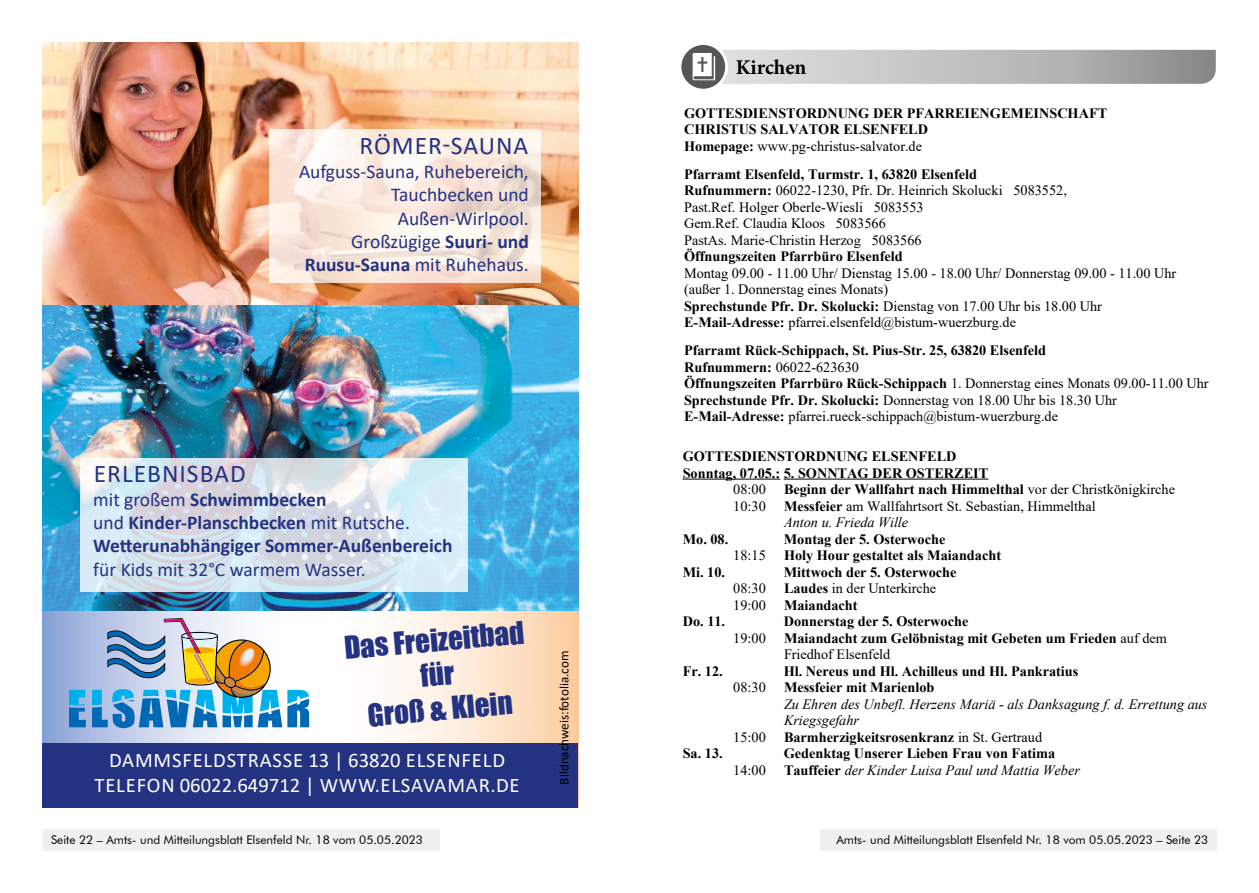
<style>
.page{position:relative;width:1259px;height:893px;background:#fff}
.page>*{position:absolute;margin:0;border:0;box-sizing:border-box;transform-origin:0 0}
.t1{font:28.95px/34.8px "Impact";color:#243282;text-align:center}
.t2{font:25.5px "Calibri";letter-spacing:.04em;color:#243282}
.t3{font:700 21px "Minion Pro";color:#000}
.t4{font:20.7px/24.9px "Calibri";letter-spacing:.04em;color:#fff;text-align:center}
.t5{font:19.5px/23.4px "Calibri";color:#243282;text-align:right}
.t6{font:700 19.5px/23.4px "Calibri";color:#243282}
.t7{font:700 14.25px/16.5px "Times New Roman";color:#000}
.t8{font:14.25px/16.5px "Times New Roman";color:#000}
.t9{font:italic 14.25px/16.4px "Times New Roman";color:#000}
.t10{font:13.2px "Calibri";color:#000}
.t11{font:12px "Futura BT";color:#000}
.s1{font-weight:700}
.s2{font-weight:400}
.s3{font-style:italic}
.s4{font-weight:700;font-style:normal}
</style>
<div class="page">
<svg style="left:43px;top:611px;width:193px;height:132px;background:#aebfe2"></svg>
<div style="left:330px;top:43px;width:248px;height:765px;background:linear-gradient(to right,#fff,#fcd1a8)"></div>
<div style="left:43px;top:743px;width:535px;height:65px;background:#243282"></div>
<img style="left:43px;top:43px;width:535px;height:262px">
<img style="left:43px;top:305px;width:535px;height:306px">
<svg style="left:269px;top:129px;width:272px;height:153px"></svg>
<svg style="left:81px;top:458px;width:387px;height:134px;background:#d9e3ec"></svg>
<svg style="left:70px;top:618px;width:239px;height:110px"></svg>
<div style="left:819px;top:829px;width:397px;height:21px;background:#f0f0f0"></div>
<div style="left:43px;top:829px;width:397px;height:21px;background:#f0f0f0"></div>
<svg style="left:681px;top:45px;width:534px;height:44px"></svg>
<hr style="left:682px;top:479px;width:98px;height:1px;background:#000">
<hr style="left:783px;top:479px;width:205px;height:1px;background:#000">
<h2 class="t2" style="left:359px;top:128px;width:170px">RÖMER-SAUNA</h2>
<h3 class="t5" style="left:299px;top:159px;width:231px">Aufguss-Sauna, Ruhebereich,<br>Tauchbecken und<br>Außen-Wirlpool.<br>Großzügige <span class="s1">Suuri- und<br>Ruusu-Sauna</span> mit Ruhehaus.</h3>
<h2 class="t2" style="left:94px;top:456px;width:153px">ERLEBNISBAD</h2>
<h3 class="t6" style="left:93px;top:487px;width:361px"><span class="s2">mit großem</span> Schwimmbecken<br><span class="s2">und</span> Kinder-Planschbecken <span class="s2">mit Rutsche.<br></span>Wetterunabhängiger Sommer-Außenbereich</h3>
<h3 class="t5" style="left:93px;top:557px;width:274px">für Kids mit 32°C warmem Wasser.</h3>
<h1 class="t1" style="left:343px;top:630px;width:182px;rotate:-5deg">Das Freizeitbad für<br>Groß &amp; Klein</h1>
<h3 class="t4" style="left:94px;top:748px;width:427px">DAMMSFELDSTRASSE 13 | 63820 ELSENFELD<br>TELEFON 06022.649712 | WWW.ELSAVAMAR.DE</h3>
<p class="t10" style="left:555px;top:784px;width:135px;rotate:-90deg">Bildnachweis:fotolia.com</p>
<h3 class="t3" style="left:736px;top:53px;width:72px">Kirchen</h3>
<p class="t7" style="left:684px;top:105px;width:425px">GOTTESDIENSTORDNUNG DER PFARREIENGEMEINSCHAFT<br>CHRISTUS SALVATOR ELSENFELD<br>Homepage: <span class="s2">www.pg-christus-salvator.de</span></p>
<p class="t8" style="left:684px;top:167px;width:384px"><span class="s1">Pfarramt Elsenfeld, Turmstr. 1, 63820 Elsenfeld Rufnummern:</span> 06022-1230, Pfr. Dr. Heinrich Skolucki 5083552, Past.Ref. Holger Oberle-Wiesli 5083553<br>Gem.Ref. Claudia Kloos 5083566<br>PastAs. Marie-Christin Herzog 5083566</p>
<p class="t7" style="left:684px;top:248px;width:220px">Öffnungszeiten Pfarrbüro Elsenfeld</p>
<p class="t8" style="left:684px;top:266px;width:494px">Montag 09.00 - 11.00 Uhr/ Dienstag 15.00 - 18.00 Uhr/ Donnerstag 09.00 - 11.00 Uhr (außer 1. Donnerstag eines Monats)<br><span class="s1">Sprechstunde Pfr. Dr. Skolucki:</span> Dienstag von 17.00 Uhr bis 18.00 Uhr <span class="s1">E-Mail-Adresse:</span> pfarrei.elsenfeld@bistum-wuerzburg.de</p>
<p class="t7" style="left:684px;top:342px;width:526px">Pfarramt Rück-Schippach, St. Pius-Str. 25, 63820 Elsenfeld<br>Rufnummern: <span class="s2">06022-623630<br></span>Öffnungszeiten Pfarrbüro Rück-Schippach <span class="s2">1. Donnerstag eines Monats 09.00-11.00 Uhr </span>Sprechstunde Pfr. Dr. Skolucki: <span class="s2">Donnerstag von 18.00 Uhr bis 18.30 Uhr </span>E-Mail-Adresse: <span class="s2">pfarrei.rueck-schippach@bistum-wuerzburg.de</span></p>
<p class="t7" style="left:683px;top:448px;width:307px">GOTTESDIENSTORDNUNG ELSENFELD<br>Sonntag, 07.05.: 5. SONNTAG DER OSTERZEIT</p>
<p class="t8" style="left:733px;top:483px;width:34px">08:00</p>
<p class="t7" style="left:784px;top:481px;width:392px">Beginn der Wallfahrt nach Himmelthal <span class="s2">vor der Christkönigkirche</span></p>
<p class="t8" style="left:733px;top:499px;width:34px">10:30</p>
<p class="t8" style="left:784px;top:499px;width:313px"><span class="s1">Messfeier</span> am Wallfahrtsort St. Sebastian, Himmelthal<br><span class="s3">Anton u. Frieda Wille</span></p>
<p class="t7" style="left:683px;top:531px;width:47px">Mo. 08.</p>
<p class="t7" style="left:784px;top:531px;width:163px">Montag der 5. Osterwoche</p>
<p class="t8" style="left:733px;top:548px;width:34px">18:15</p>
<p class="t7" style="left:784px;top:547px;width:219px">Holy Hour gestaltet als Maiandacht</p>
<p class="t7" style="left:683px;top:564px;width:44px">Mi. 10.</p>
<p class="t7" style="left:784px;top:564px;width:174px">Mittwoch der 5. Osterwoche</p>
<p class="t8" style="left:733px;top:581px;width:34px">08:30</p>
<p class="t8" style="left:784px;top:581px;width:154px"><span class="s1">Laudes</span> in der Unterkirche</p>
<p class="t8" style="left:733px;top:598px;width:34px">19:00</p>
<p class="t7" style="left:784px;top:597px;width:75px">Maiandacht</p>
<p class="t7" style="left:683px;top:613px;width:44px">Do. 11.</p>
<p class="t7" style="left:784px;top:613px;width:186px">Donnerstag der 5. Osterwoche</p>
<p class="t8" style="left:733px;top:631px;width:34px">19:00</p>
<p class="t7" style="left:784px;top:630px;width:384px">Maiandacht zum Gelöbnistag mit Gebeten um Frieden <span class="s2">auf dem<br>Friedhof Elsenfeld</span></p>
<p class="t7" style="left:683px;top:663px;width:41px">Fr. 12.</p>
<p class="t7" style="left:784px;top:663px;width:296px">Hl. Nereus und Hl. Achilleus und Hl. Pankratius</p>
<p class="t8" style="left:733px;top:680px;width:34px">08:30</p>
<p class="t7" style="left:784px;top:679px;width:152px">Messfeier mit Marienlob</p>
<p class="t9" style="left:784px;top:696px;width:425px">Zu Ehren des Unbefl. Herzens Mariä - als Danksagung f. d. Errettung aus<br>Kriegsgefahr</p>
<p class="t8" style="left:733px;top:730px;width:34px">15:00</p>
<p class="t7" style="left:784px;top:729px;width:260px">Barmherzigkeitsrosenkranz <span class="s2">in St. Gertraud</span></p>
<p class="t7" style="left:683px;top:745px;width:41px">Sa. 13.</p>
<p class="t7" style="left:784px;top:745px;width:273px">Gedenktag Unserer Lieben Frau von Fatima</p>
<p class="t8" style="left:733px;top:763px;width:34px">14:00</p>
<p class="t9" style="left:784px;top:762px;width:297px"><span class="s4">Tauffeier</span> der Kinder Luisa Paul und Mattia Weber</p>
<p class="t11" style="left:51px;top:833px;width:373px">Seite 22 – Amts- und Mitteilungsblatt Elsenfeld Nr. 18 vom 05.05.2023</p>
<p class="t11" style="left:836px;top:833px;width:373px">Amts- und Mitteilungsblatt Elsenfeld Nr. 18 vom 05.05.2023 – Seite 23</p>
</div>
